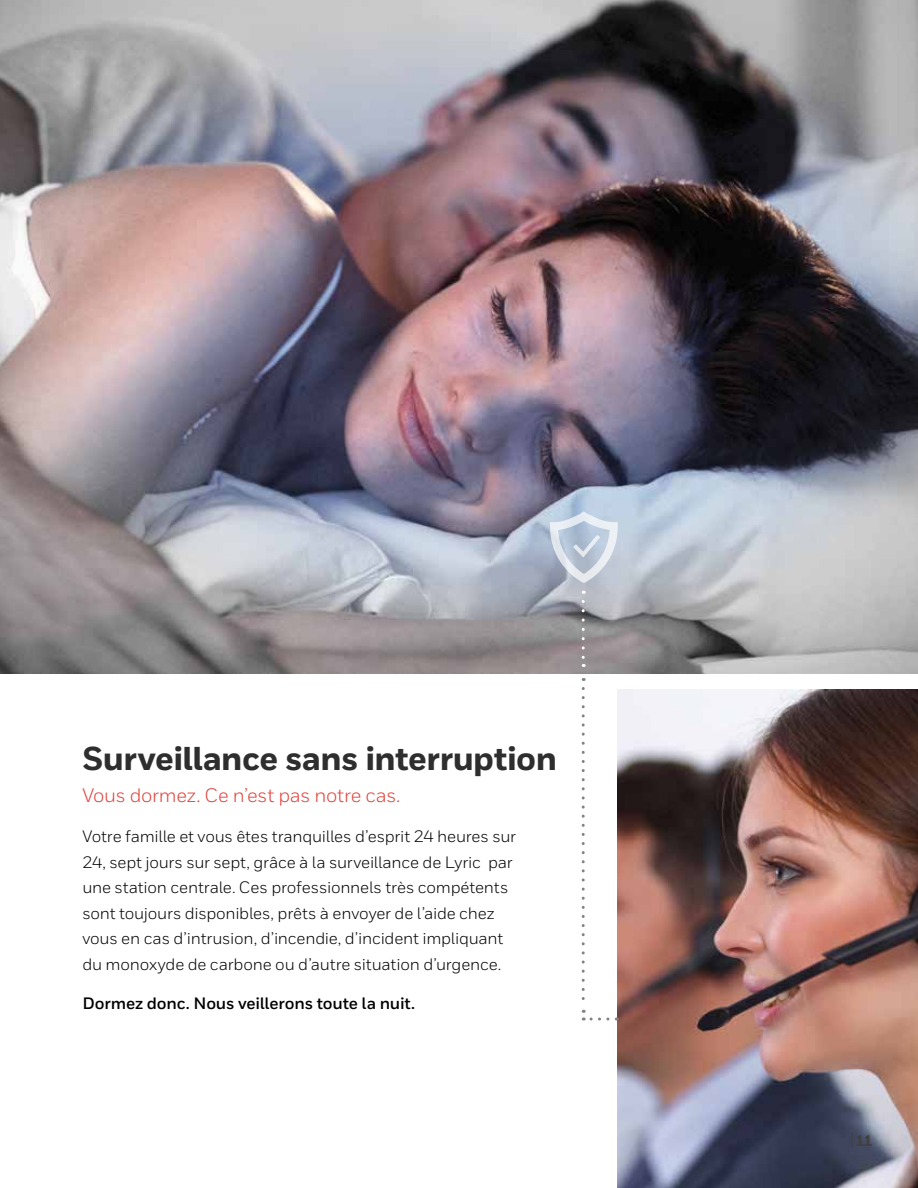
<style>
.page{position:relative;width:918px;height:1188px;background:#fff}
.page>*{position:absolute;margin:0;border:0;box-sizing:border-box;transform-origin:0 0}
.t1{font:800 33px "Honeywell Sans";letter-spacing:-.015em;color:#2e2e2f}
.t2{font:19.5px "Honeywell Sans";letter-spacing:-.015em;color:#df413a}
.t3{font:16.5px/25.5px "Honeywell Sans";letter-spacing:-.01em;color:#000}
.t4{font:700 16.5px "Honeywell Sans";letter-spacing:-.01em;color:#000}
.t5{font:800 15px "Honeywell Cond";color:#414042}
.s1{font-weight:300;font-size:18.75px}
</style>
<div class="page">
<img style="left:0;top:0;width:918px;height:673px">
<img style="left:618px;top:690px;width:300px;height:498px">
<svg style="left:550px;top:511px;width:68px;height:72px;background:#c4cedc"></svg>
<svg style="left:582px;top:601px;width:3px;height:66px"></svg>
<svg style="left:582px;top:688px;width:26px;height:333px"></svg>
<h1 class="t1" style="left:82px;top:738px;width:476px">Surveillance sans interruption</h1>
<p class="t2" style="left:82px;top:783px;width:320px">Vous dormez. Ce n’est pas notre cas.</p>
<p class="t3" style="left:82px;top:824px;width:435px">Votre famille et vous êtes tranquilles d’esprit 24 heures sur 24, sept jours sur sept, grâce à la surveillance de Lyric par une station centrale. Ces professionnels très compétents sont toujours disponibles, prêts à envoyer de l’aide chez vous en cas d’intrusion, d’incendie, d’incident impliquant du monoxyde de carbone ou d’autre situation d’urgence.</p>
<p class="t4" style="left:82px;top:993px;width:334px">Dormez donc. Nous veillerons toute la nuit.</p>
<p class="t5" style="left:851px;top:1131px;width:23px"><span class="s1">|</span> 11</p>
</div>
